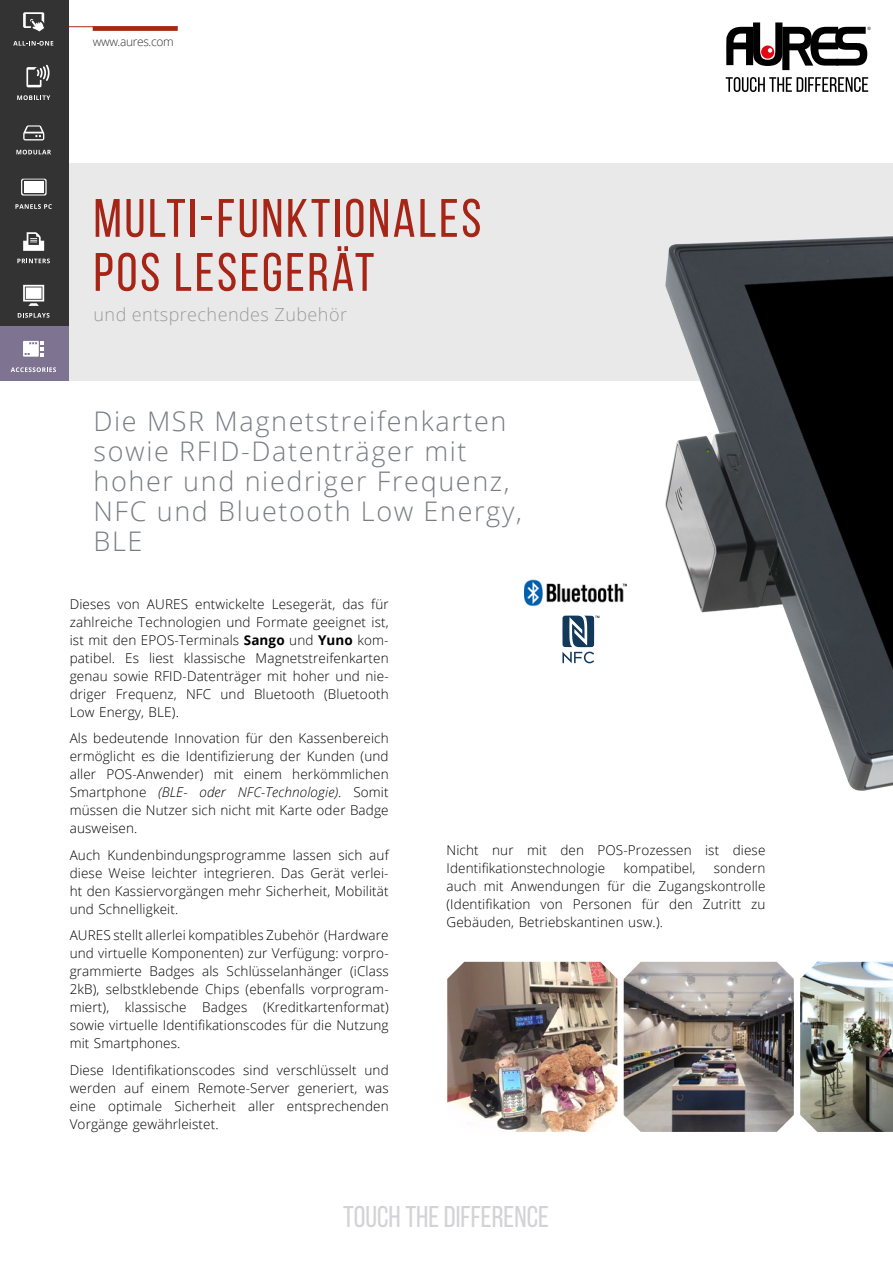
<style>
.page{position:relative;width:893px;height:1263px;background:#fff}
.page>*{position:absolute;margin:0;border:0;box-sizing:border-box;transform-origin:0 0}
.t1{font:54px/54px "Bebas Neue";letter-spacing:.05em;color:#a62517}
.t2{font:30px "Bebas Neue";color:#d3d3d6}
.t3{font:300 27px/30px "Open Sans";letter-spacing:.06em;color:#797c83}
.t4{font:300 18px "Open Sans";letter-spacing:.025em;color:#9c9b9b}
.t5{font:300 13.5px/18px "Open Sans";letter-spacing:.01em;color:#000;text-align:justify}
.t6{font:300 12px "Open Sans";letter-spacing:-.03em;color:#333}
.s1{font-weight:700}
.s2{font-style:italic}
</style>
<div class="page">
<div style="left:38px;top:163px;width:855px;height:218px;background:#e9e9e9"></div>
<div style="left:93px;top:26px;width:85px;height:5px;background:#a62617"></div>
<hr style="left:0;top:26px;width:178px;height:1px;background:#a62617">
<svg style="left:726px;top:22px;width:145px;height:48px"></svg>
<svg style="left:726px;top:77px;width:142px;height:6px"></svg>
<div style="left:0;top:0;width:68px;height:54px;background:#333"></div>
<div style="left:0;top:109px;width:68px;height:54px;background:#333"></div>
<div style="left:0;top:163px;width:68px;height:55px;background:#333"></div>
<div style="left:0;top:218px;width:68px;height:54px;background:#333"></div>
<div style="left:0;top:272px;width:68px;height:54px;background:#333"></div>
<div style="left:0;top:326px;width:68px;height:55px;background:#7e7391"></div>
<div style="left:0;top:54px;width:68px;height:55px;background:#333"></div>
<svg style="left:23px;top:12px;width:21px;height:19px"></svg>
<svg style="left:13px;top:41px;width:40px;height:5px"></svg>
<svg style="left:16px;top:150px;width:35px;height:4px"></svg>
<svg style="left:17px;top:95px;width:33px;height:5px"></svg>
<svg style="left:15px;top:204px;width:37px;height:5px"></svg>
<svg style="left:18px;top:313px;width:32px;height:5px"></svg>
<svg style="left:11px;top:367px;width:45px;height:5px"></svg>
<svg style="left:17px;top:259px;width:33px;height:4px"></svg>
<svg style="left:23px;top:232px;width:21px;height:19px"></svg>
<svg style="left:23px;top:285px;width:21px;height:21px"></svg>
<svg style="left:23px;top:125px;width:21px;height:15px"></svg>
<svg style="left:21px;top:179px;width:26px;height:17px"></svg>
<div style="left:24px;top:181px;width:20px;height:12px;background:#fff"></div>
<svg style="left:26px;top:65px;width:24px;height:22px"></svg>
<svg style="left:23px;top:341px;width:21px;height:16px"></svg>
<img style="left:624px;top:962px;width:170px;height:170px">
<img style="left:447px;top:962px;width:170px;height:170px">
<img style="left:562px;top:83px;width:331px;height:708px">
<img style="left:524px;top:575px;width:102px;height:35px">
<svg style="left:562px;top:616px;width:37px;height:47px"></svg>
<img style="left:800px;top:962px;width:93px;height:170px">
<p class="t6" style="left:93px;top:34px;width:83px">www.aures.com</p>
<h1 class="t1" style="left:94px;top:191px;width:389px">MULTI-FUNKTIONALES<br>POS LESEGERÄT</h1>
<h3 class="t4" style="left:94px;top:302px;width:255px">und entsprechendes Zubehör</h3>
<h3 class="t3" style="left:94px;top:405px;width:430px">Die MSR Magnetstreifenkarten sowie RFID-Datenträger mit hoher und niedriger Frequenz,<br>NFC und Bluetooth Low Energy,<br>BLE</h3>
<p class="t5" style="left:70px;top:595px;width:320px">Dieses von AURES entwickelte Lesegerät, das für zahlreiche Technologien und Formate geeignet ist, ist mit den EPOS-Terminals <span class="s1">Sango</span> und <span class="s1">Yuno</span> kom&shy;patibel. Es liest klassische Magnetstreifenkarten genau sowie RFID-Datenträger mit hoher und nie&shy;driger Frequenz, NFC und Bluetooth (Bluetooth Low Energy, BLE).</p>
<p class="t5" style="left:70px;top:729px;width:320px">Als bedeutende Innovation für den Kassenbereich ermöglicht es die Identifizierung der Kunden (und aller POS-Anwender) mit einem herkömmlichen Smartphone <span class="s2">(BLE- oder NFC-Technologie)</span>. Somit müssen die Nutzer sich nicht mit Karte oder Badge ausweisen.</p>
<p class="t5" style="left:70px;top:845px;width:320px">Auch Kundenbindungsprogramme lassen sich auf diese Weise leichter integrieren. Das Gerät verlei&shy;ht den Kassiervorgängen mehr Sicherheit, Mobilität und Schnelligkeit.</p>
<p class="t5" style="left:70px;top:926px;width:320px">AURES stellt allerlei kompatibles Zubehör (Hardware und virtuelle Komponenten) zur Verfügung: vorpro&shy;grammierte Badges als Schlüsselanhänger (iClass 2kB), selbstklebende Chips (ebenfalls vorprogram&shy;miert), klassische Badges (Kreditkartenformat) sowie virtuelle Identifikationscodes für die Nutzung mit Smartphones.</p>
<p class="t5" style="left:70px;top:1060px;width:320px">Diese Identifikationscodes sind verschlüsselt und werden auf einem Remote-Server generiert, was eine optimale Sicherheit aller entsprechenden Vorgänge gewährleistet.</p>
<p class="t5" style="left:446px;top:841px;width:320px">Nicht nur mit den POS-Prozessen ist diese<br>Identifikationstechnologie</p>
<p class="t5" style="left:446px;top:859px;width:320px;text-indent:267px">sondern auch mit Anwendungen für die Zugangskontrolle (Identifikation von Personen für den Zutritt zu Gebäuden, Betriebskantinen usw.).</p>
<p class="t5" style="left:624px;top:859px;width:73px">kompatibel,</p>
<h2 class="t2" style="left:343px;top:1200px;width:207px">TOUCH THE DIFFERENCE</h2>
</div>
